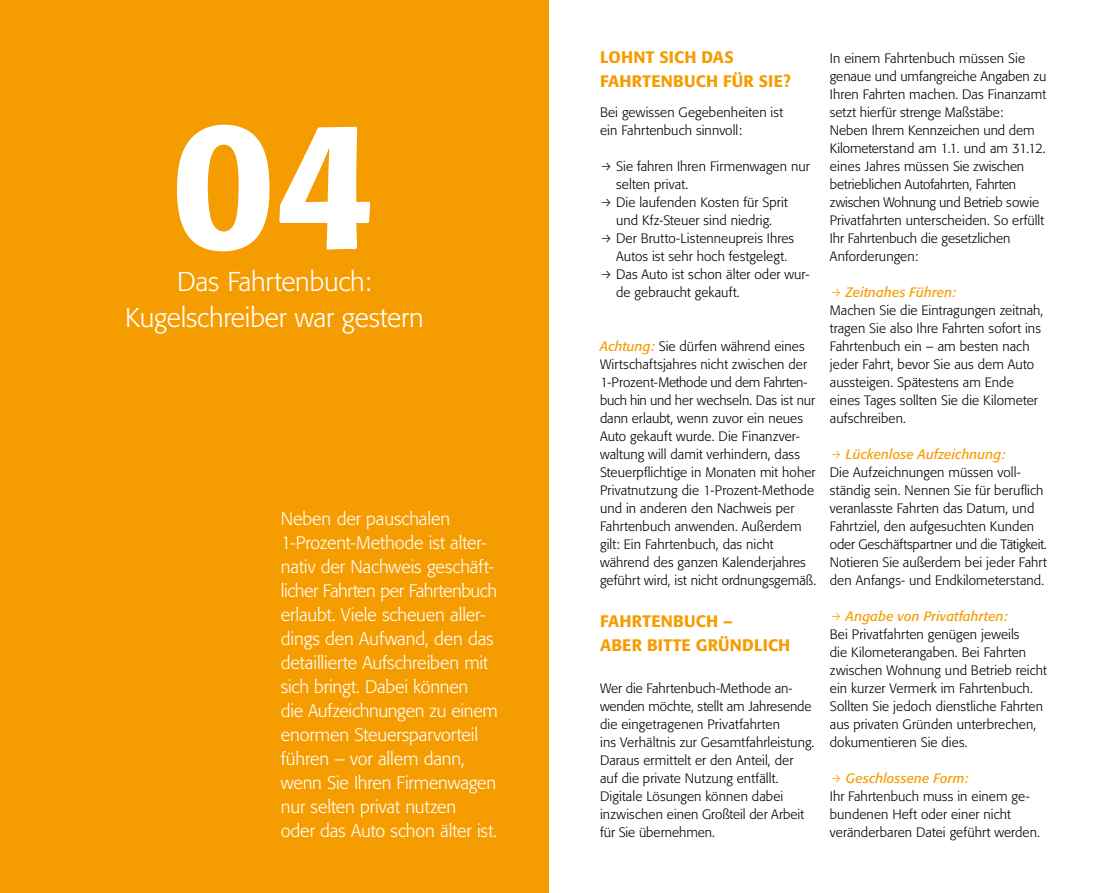
<style>
.page{position:relative;width:1098px;height:893px;background:#fff}
.page>*{position:absolute;margin:0;border:0;box-sizing:border-box;transform-origin:0 0}
.t1{font:500 180px "Formata";color:#fff}
.t2{font:300 27px/36px "Formata";letter-spacing:-.01em;color:#fff;text-align:center}
.t3{font:300 18px/24px "Formata";letter-spacing:-.005em;color:#fff}
.t4{font:500 16.5px/24px "Formata";letter-spacing:.015em;color:#f59c00}
.t5{font:300 13.5px/18px "Formata";letter-spacing:.005em;color:#000}
.s1{font-family:"Fira Sans"}
.s2{font-weight:400;font-style:italic;color:#f59c00}
.s3{font-family:"Fira Sans";color:#f59c00}
</style>
<div class="page">
<div style="left:0;top:0;width:549px;height:893px;background:#f59c00"></div>
<h1 class="t1" style="left:171px;top:75px;width:209px">04</h1>
<h2 class="t2" style="left:125px;top:264px;width:300px">Das Fahrtenbuch:<br>Kugelschreiber war gestern</h2>
<p class="t3" style="left:281px;top:507px;width:218px">Neben der pauschalen<br>1-Prozent-Methode ist alter&shy;nativ der Nachweis geschäft&shy;licher Fahrten per Fahrtenbuch erlaubt. Viele scheuen aller&shy;dings den Aufwand, den das detaillierte Aufschreiben mit sich bringt. Dabei können<br>die Aufzeichnungen zu einem enormen Steuersparvorteil führen – vor allem dann, wenn Sie Ihren Firmenwagen nur selten privat nutzen<br>oder das Auto schon älter ist.</p>
<p class="t4" style="left:600px;top:45px;width:192px">LOHNT SICH DAS<br>FAHRTENBUCH FÜR SIE?</p>
<p class="t5" style="left:600px;top:103px;width:184px">Bei gewissen Gegebenheiten ist ein Fahrtenbuch sinnvoll:</p>
<p class="t5" style="left:616px;top:157px;width:195px;text-indent:-16px"><span class="s1">→</span> Sie fahren Ihren Firmenwagen nur selten privat.</p>
<p class="t5" style="left:600px;top:193px;width:189px;text-align:center"><span class="s1">→</span> Die laufenden Kosten für Sprit und Kfz-Steuer sind niedrig.</p>
<p class="t5" style="left:616px;top:229px;width:179px;text-indent:-16px"><span class="s1">→</span> Der Brutto-Listenneupreis Ihres<br>Autos ist sehr hoch festgelegt.</p>
<p class="t5" style="left:616px;top:265px;width:194px;text-indent:-16px"><span class="s1">→</span> Das Auto ist schon älter oder wur&shy;de gebraucht gekauft.</p>
<p class="t5" style="left:600px;top:337px;width:217px"><span class="s2">Achtung:</span> Sie dürfen während eines Wirtschaftsjahres nicht zwischen der 1-Prozent-Methode und dem Fahrten&shy;buch hin und her wechseln. Das ist nur dann erlaubt, wenn zuvor ein neues Auto gekauft wurde. Die Finanzver&shy;waltung will damit verhindern, dass Steuerpflichtige in Monaten mit hoher Privatnutzung die 1-Prozent-Methode und in anderen den Nachweis per Fahrtenbuch anwenden. Außerdem gilt: Ein Fahrtenbuch, das nicht während des ganzen Kalenderjahres geführt wird, ist nicht ordnungsgemäß.</p>
<p class="t4" style="left:600px;top:609px;width:192px">FAHRTENBUCH –<br>ABER BITTE GRÜNDLICH</p>
<p class="t5" style="left:600px;top:679px;width:216px">Wer die Fahrtenbuch-Methode an&shy;wenden möchte, stellt am Jahresende die eingetragenen Privatfahrten<br>ins Verhältnis zur Gesamtfahrleistung.<br>Daraus ermittelt er den Anteil, der<br>auf die private Nutzung entfällt.<br>Digitale Lösungen können dabei inzwischen einen Großteil der Arbeit für Sie übernehmen.</p>
<p class="t5" style="left:829px;top:49px;width:218px">In einem Fahrtenbuch müssen Sie genaue und umfangreiche Angaben zu Ihren Fahrten machen. Das Finanzamt setzt hierfür strenge Maßstäbe:<br>Neben Ihrem Kennzeichen und dem Kilometerstand am 1.1. und am 31.12. eines Jahres müssen Sie zwischen betrieblichen Autofahrten, Fahrten zwischen Wohnung und Betrieb sowie Privatfahrten unterscheiden. So erfüllt Ihr Fahrtenbuch die gesetzlichen Anforderungen:</p>
<p class="t5" style="left:829px;top:283px;width:215px"><span class="s3">→</span> <span class="s2">Zeitnahes Führen:<br></span>Machen Sie die Eintragungen zeitnah, tragen Sie also Ihre Fahrten sofort ins<br>Fahrtenbuch ein – am besten nach jeder Fahrt, bevor Sie aus dem Auto aussteigen. Spätestens am Ende eines Tages sollten Sie die Kilometer aufschreiben.</p>
<p class="t5" style="left:829px;top:445px;width:218px"><span class="s3">→</span> <span class="s2">Lückenlose Aufzeichnung:<br></span>Die Aufzeichnungen müssen voll&shy;ständig sein. Nennen Sie für beruflich veranlasste Fahrten das Datum, und Fahrtziel, den aufgesuchten Kunden oder Geschäftspartner und die Tätigkeit.<br>Notieren Sie außerdem bei jeder Fahrt den Anfangs- und Endkilometerstand.</p>
<p class="t5" style="left:829px;top:607px;width:218px"><span class="s3">→</span> <span class="s2">Angabe von Privatfahrten:<br></span>Bei Privatfahrten genügen jeweils<br>die Kilometerangaben. Bei Fahrten zwischen Wohnung und Betrieb reicht ein kurzer Vermerk im Fahrtenbuch.<br>Sollten Sie jedoch dienstliche Fahrten aus privaten Gründen unterbrechen, dokumentieren Sie dies.</p>
<p class="t5" style="left:829px;top:769px;width:211px"><span class="s3">→</span> <span class="s2">Geschlossene Form:<br></span>Ihr Fahrtenbuch muss in einem ge&shy;bundenen Heft oder einer nicht veränderbaren Datei geführt werden.</p>
</div>
